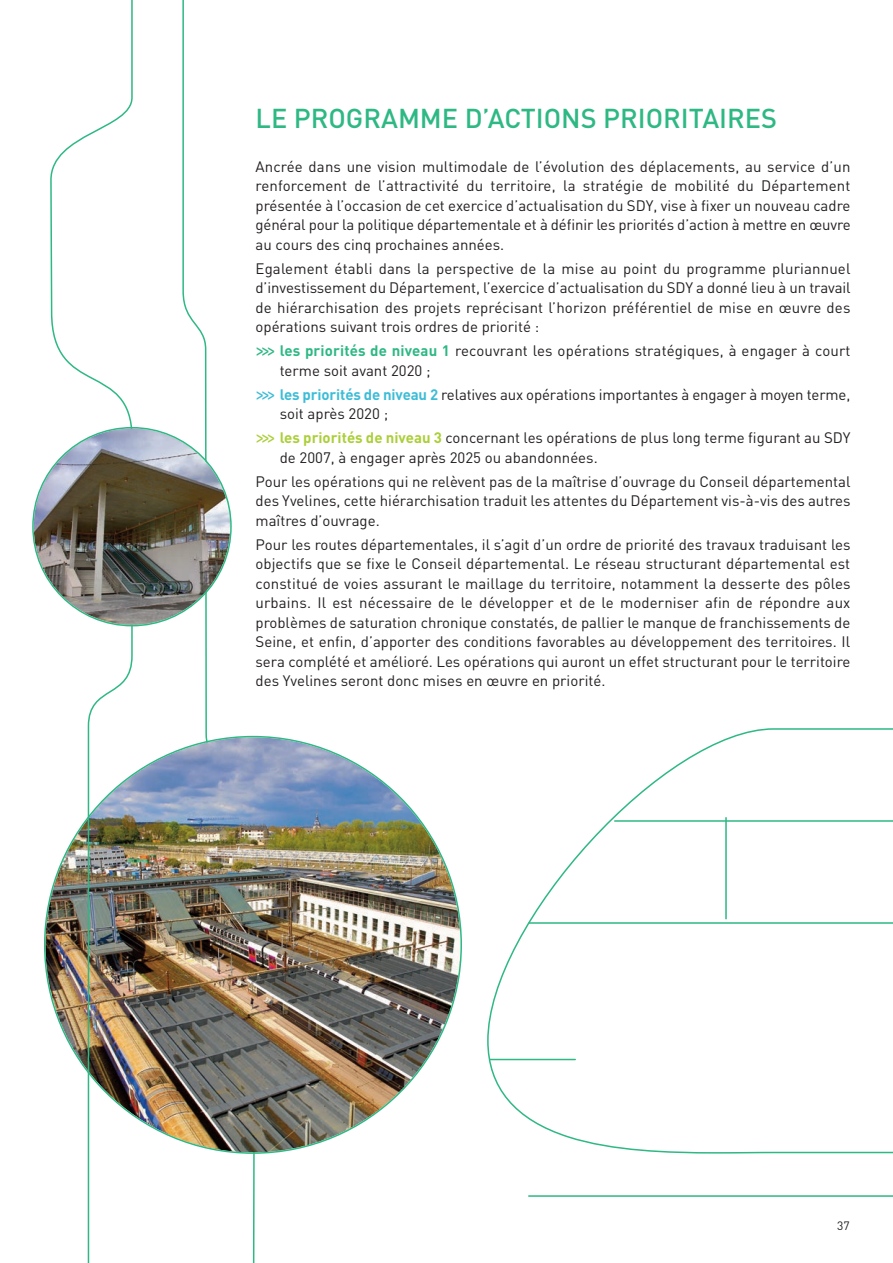
<style>
.page{position:relative;width:893px;height:1263px;background:#fff}
.page>*{position:absolute;margin:0;border:0;box-sizing:border-box;transform-origin:0 0}
.t1{font:500 27px "DIN";color:#2db884}
.t2{font:15px/19.5px "DIN";color:#231f20;text-align:justify}
.t3{font:12px "DIN";color:#231f20}
.s1{font-family:"Swiss 721 BT";font-weight:700;color:#2db884}
.s2{font-weight:700;color:#2db884}
.s3{font-family:"Swiss 721 BT";font-weight:700;color:#3cbdd7}
.s4{font-weight:700;color:#3cbdd7}
.s5{font-family:"Swiss 721 BT";font-weight:700;color:#abcf38}
.s6{font-weight:700;color:#abcf38}
</style>
<div class="page">
<svg style="left:487px;top:728px;width:406px;height:426px"></svg>
<svg style="left:527px;top:819px;width:366px;height:105px"></svg>
<hr style="left:725px;top:817px;width:2px;height:102px;background:#2db884">
<hr style="left:490px;top:1059px;width:85px;height:1px;background:#2db884">
<hr style="left:529px;top:1195px;width:364px;height:2px;background:#2db884">
<svg style="left:182px;top:0;width:74px;height:1263px"></svg>
<img style="left:44px;top:736px;width:418px;height:418px">
<img style="left:49px;top:0;width:84px;height:1263px">
<img style="left:32px;top:427px;width:200px;height:199px">
<h1 class="t1" style="left:256px;top:103px;width:523px">LE PROGRAMME D’ACTIONS PRIORITAIRES</h1>
<p class="t2" style="left:256px;top:157px;width:597px">Ancrée dans une vision multimodale de l’évolution des déplacements, au service d’un renforcement de l’attractivité du territoire, la stratégie de mobilité du Département présentée à l’occasion de cet exercice d’actualisation du SDY, vise à fixer un nouveau cadre général pour la politique départementale et à définir les priorités d’action à mettre en œuvre au cours des cinq prochaines années.</p>
<p class="t2" style="left:256px;top:259px;width:597px">Egalement établi dans la perspective de la mise au point du programme pluriannuel d’investissement du Département, l’exercice d’actualisation du SDY a donné lieu à un travail de hiérarchisation des projets reprécisant l’horizon préférentiel de mise en œuvre des opérations suivant trois ordres de priorité :</p>
<p class="t2" style="left:280px;top:341px;width:572px;text-indent:-24px"><span class="s1">&gt;&gt;&gt;</span> <span class="s2">les priorités de niveau 1</span> recouvrant les opérations stratégiques, à engager à court terme soit avant 2020 ;</p>
<p class="t2" style="left:280px;top:385px;width:572px;text-indent:-24px"><span class="s3">&gt;&gt;&gt;</span> <span class="s4">les priorités de niveau 2</span> relatives aux opérations importantes à engager à moyen terme, soit après 2020 ;</p>
<p class="t2" style="left:280px;top:428px;width:572px;text-indent:-24px"><span class="s5">&gt;&gt;&gt;</span> <span class="s6">les priorités de niveau 3</span> concernant les opérations de plus long terme figurant au SDY de 2007, à engager après 2025 ou abandonnées.</p>
<p class="t2" style="left:256px;top:472px;width:596px">Pour les opérations qui ne relèvent pas de la maîtrise d’ouvrage du Conseil départemental des Yvelines, cette hiérarchisation traduit les attentes du Département vis-à-vis des autres maîtres d’ouvrage.</p>
<p class="t2" style="left:256px;top:535px;width:596px">Pour les routes départementales, il s’agit d’un ordre de priorité des travaux traduisant les objectifs que se fixe le Conseil départemental. Le réseau structurant départemental est constitué de voies assurant le maillage du territoire, notamment la desserte des pôles urbains. Il est nécessaire de le développer et de le moderniser afin de répondre aux problèmes de saturation chronique constatés, de pallier le manque de franchissements de Seine, et enfin, d’apporter des conditions favorables au développement des territoires. Il sera complété et amélioré. Les opérations qui auront un effet structurant pour le territoire des Yvelines seront donc mises en œuvre en priorité.</p>
<p class="t3" style="left:837px;top:1218px;width:14px">37</p>
</div>
